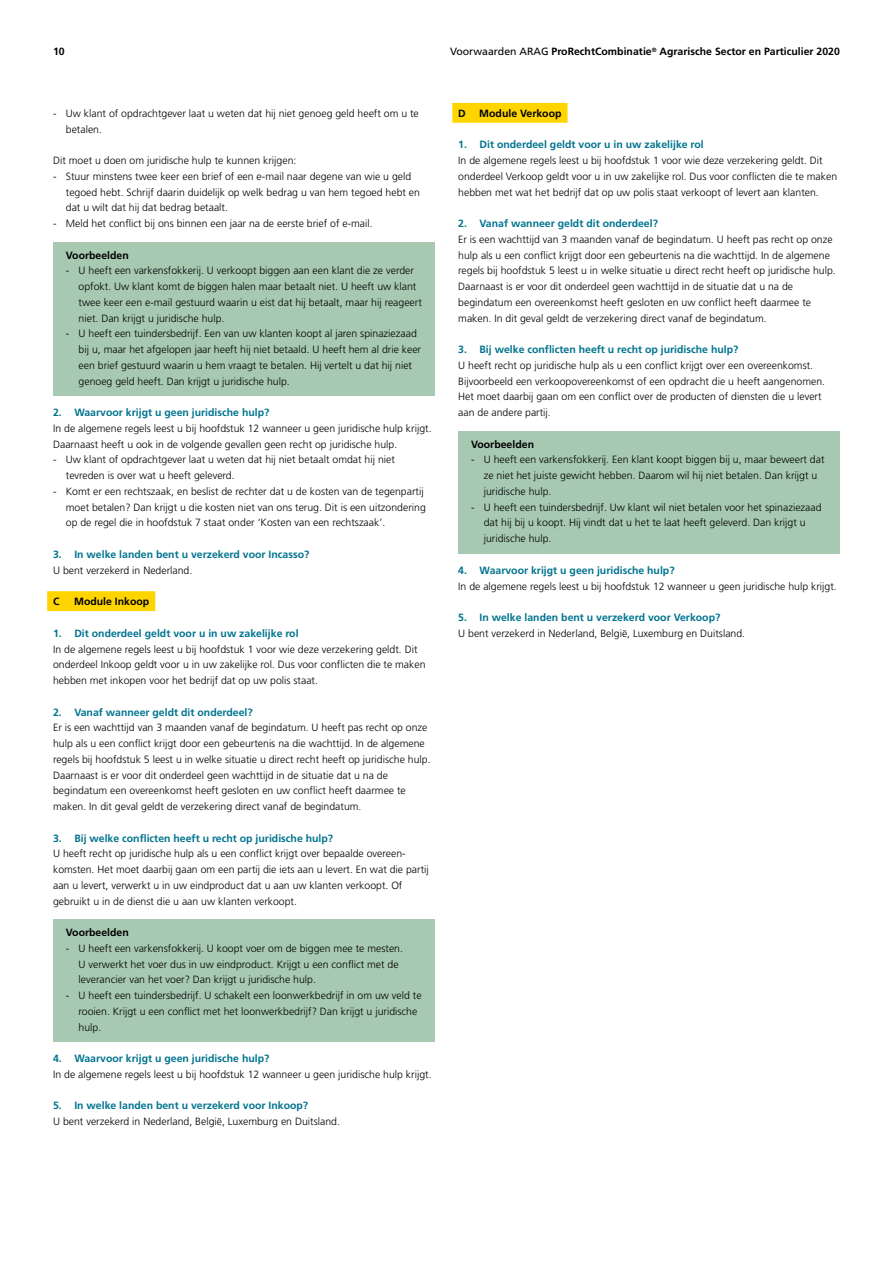
<style>
.page{position:relative;width:893px;height:1263px;background:#fff}
.page>*{position:absolute;margin:0;border:0;box-sizing:border-box;transform-origin:0 0}
.Body{font:300 10.5px/15.8px "Frutiger LT Pro";color:#000}
.t1{font:700 10.5px "Frutiger LT Pro";color:#00748f}
.X_Kop{font:700 10.5px "Frutiger LT Pro";color:#000}
.Kader_kop{font:700 10.5px "Frutiger LT Pro";color:#000}
.s1{font-weight:400}
</style>
<div class="page">
<div style="left:53px;top:242px;width:382px;height:28px;background:#a7c9b2"></div>
<div style="left:53px;top:258px;width:382px;height:75px;background:#a7c9b2"></div>
<div style="left:53px;top:321px;width:382px;height:75px;background:#a7c9b2"></div>
<div style="left:47px;top:591px;width:108px;height:20px;background:#ffd500"></div>
<div style="left:53px;top:920px;width:382px;height:27px;background:#a7c9b2"></div>
<div style="left:53px;top:935px;width:382px;height:59px;background:#a7c9b2"></div>
<div style="left:53px;top:983px;width:382px;height:59px;background:#a7c9b2"></div>
<div style="left:452px;top:103px;width:115px;height:20px;background:#ffd500"></div>
<div style="left:458px;top:431px;width:382px;height:28px;background:#a7c9b2"></div>
<div style="left:458px;top:447px;width:382px;height:59px;background:#a7c9b2"></div>
<div style="left:458px;top:494px;width:382px;height:59px;background:#a7c9b2"></div>
<p class="X_Kop" style="left:53px;top:45px;width:13px">10</p>
<p class="X_Kop" style="left:450px;top:45px;width:391px"><span class="s1">Voorwaarden ARAG</span> ProRechtCombinatie<sup>®</sup> Agrarische Sector en Particulier 2020</p>
<p class="Body" style="left:66px;top:105px;width:354px;text-indent:-13px">- Uw klant of opdrachtgever laat u weten dat hij niet genoeg geld heeft om u te betalen.</p>
<p class="Body" style="left:53px;top:153px;width:245px">Dit moet u doen om juridische hulp te kunnen krijgen:</p>
<p class="Body" style="left:66px;top:168px;width:356px;text-indent:-13px">- Stuur minstens twee keer een brief of een e-mail naar degene van wie u geld tegoed hebt. Schrijf daarin duidelijk op welk bedrag u van hem tegoed hebt en dat u wilt dat hij dat bedrag betaalt.</p>
<p class="Body" style="left:53px;top:216px;width:321px">- Meld het conflict bij ons binnen een jaar na de eerste brief of e-mail.</p>
<p class="Kader_kop" style="left:66px;top:249px;width:65px">Voorbeelden</p>
<p class="Body" style="left:79px;top:263px;width:345px;text-indent:-13px">- U heeft een varkensfokkerij. U verkoopt biggen aan een klant die ze verder opfokt. Uw klant komt de biggen halen maar betaalt niet. U heeft uw klant twee keer een e-mail gestuurd waarin u eist dat hij betaalt, maar hij reageert niet. Dan krijgt u juridische hulp.</p>
<p class="Body" style="left:79px;top:326px;width:344px;text-indent:-13px">- U heeft een tuindersbedrijf. Een van uw klanten koopt al jaren spinaziezaad bij u, maar het afgelopen jaar heeft hij niet betaald. U heeft hem al drie keer een brief gestuurd waarin u hem vraagt te betalen. Hij vertelt u dat hij niet genoeg geld heeft. Dan krijgt u juridische hulp.</p>
<p class="t1" style="left:53px;top:406px;width:218px">2. Waarvoor krijgt u geen juridische hulp?</p>
<p class="Body" style="left:53px;top:420px;width:380px">In de algemene regels leest u bij hoofdstuk 12 wanneer u geen juridische hulp krijgt.<br>Daarnaast heeft u ook in de volgende gevallen geen recht op juridische hulp.</p>
<p class="Body" style="left:66px;top:452px;width:331px;text-indent:-13px">- Uw klant of opdrachtgever laat u weten dat hij niet betaalt omdat hij niet tevreden is over wat u heeft geleverd.</p>
<p class="Body" style="left:66px;top:483px;width:361px;text-indent:-13px">- Komt er een rechtszaak, en beslist de rechter dat u de kosten van de tegenpartij moet betalen? Dan krijgt u die kosten niet van ons terug. Dit is een uitzondering op de regel die in hoofdstuk 7 staat onder ‘Kosten van een rechtszaak’.</p>
<p class="t1" style="left:53px;top:548px;width:258px">3. In welke landen bent u verzekerd voor Incasso?</p>
<p class="Body" style="left:53px;top:562px;width:141px">U bent verzekerd in Nederland.</p>
<p class="X_Kop" style="left:53px;top:595px;width:8px">C</p>
<p class="X_Kop" style="left:74px;top:595px;width:77px">Module Inkoop</p>
<p class="t1" style="left:53px;top:627px;width:247px">1. Dit onderdeel geldt voor u in uw zakelijke rol</p>
<p class="Body" style="left:53px;top:641px;width:374px">In de algemene regels leest u bij hoofdstuk 1 voor wie deze verzekering geldt. Dit onderdeel Inkoop geldt voor u in uw zakelijke rol. Dus voor conflicten die te maken hebben met inkopen voor het bedrijf dat op uw polis staat.</p>
<p class="t1" style="left:53px;top:706px;width:201px">2. Vanaf wanneer geldt dit onderdeel?</p>
<p class="Body" style="left:53px;top:720px;width:379px">Er is een wachttijd van 3 maanden vanaf de begindatum. U heeft pas recht op onze hulp als u een conflict krijgt door een gebeurtenis na die wachttijd. In de algemene regels bij hoofdstuk 5 leest u in welke situatie u direct recht heeft op juridische hulp.<br>Daarnaast is er voor dit onderdeel geen wachttijd in de situatie dat u na de begindatum een overeenkomst heeft gesloten en uw conflict heeft daarmee te maken. In dit geval geldt de verzekering direct vanaf de begindatum.</p>
<p class="t1" style="left:53px;top:832px;width:282px">3. Bij welke conflicten heeft u recht op juridische hulp?</p>
<p class="Body" style="left:53px;top:846px;width:377px">U heeft recht op juridische hulp als u een conflict krijgt over bepaalde overeen&shy;komsten. Het moet daarbij gaan om een partij die iets aan u levert. En wat die partij aan u levert, verwerkt u in uw eindproduct dat u aan uw klanten verkoopt. Of gebruikt u in de dienst die u aan uw klanten verkoopt.</p>
<p class="Kader_kop" style="left:66px;top:926px;width:65px">Voorbeelden</p>
<p class="Body" style="left:79px;top:940px;width:326px;text-indent:-13px">- U heeft een varkensfokkerij. U koopt voer om de biggen mee te mesten.<br>U verwerkt het voer dus in uw eindproduct. Krijgt u een conflict met de leverancier van het voer? Dan krijgt u juridische hulp.</p>
<p class="Body" style="left:79px;top:987px;width:345px;text-indent:-13px">- U heeft een tuindersbedrijf. U schakelt een loonwerkbedrijf in om uw veld te rooien. Krijgt u een conflict met het loonwerkbedrijf? Dan krijgt u juridische hulp.</p>
<p class="t1" style="left:53px;top:1052px;width:218px">4. Waarvoor krijgt u geen juridische hulp?</p>
<p class="Body" style="left:53px;top:1066px;width:380px">In de algemene regels leest u bij hoofdstuk 12 wanneer u geen juridische hulp krijgt.</p>
<p class="t1" style="left:53px;top:1099px;width:257px">5. In welke landen bent u verzekerd voor Inkoop?</p>
<p class="Body" style="left:53px;top:1113px;width:288px">U bent verzekerd in Nederland, België, Luxemburg en Duitsland.</p>
<p class="X_Kop" style="left:458px;top:107px;width:9px">D</p>
<p class="X_Kop" style="left:479px;top:107px;width:84px">Module Verkoop</p>
<p class="t1" style="left:458px;top:139px;width:247px">1. Dit onderdeel geldt voor u in uw zakelijke rol</p>
<p class="Body" style="left:458px;top:153px;width:380px">In de algemene regels leest u bij hoofdstuk 1 voor wie deze verzekering geldt. Dit onderdeel Verkoop geldt voor u in uw zakelijke rol. Dus voor conflicten die te maken hebben met wat het bedrijf dat op uw polis staat verkoopt of levert aan klanten.</p>
<p class="t1" style="left:458px;top:217px;width:201px">2. Vanaf wanneer geldt dit onderdeel?</p>
<p class="Body" style="left:458px;top:231px;width:379px">Er is een wachttijd van 3 maanden vanaf de begindatum. U heeft pas recht op onze hulp als u een conflict krijgt door een gebeurtenis na die wachttijd. In de algemene regels bij hoofdstuk 5 leest u in welke situatie u direct recht heeft op juridische hulp.<br>Daarnaast is er voor dit onderdeel geen wachttijd in de situatie dat u na de begindatum een overeenkomst heeft gesloten en uw conflict heeft daarmee te maken. In dit geval geldt de verzekering direct vanaf de begindatum.</p>
<p class="t1" style="left:458px;top:343px;width:282px">3. Bij welke conflicten heeft u recht op juridische hulp?</p>
<p class="Body" style="left:458px;top:357px;width:368px">U heeft recht op juridische hulp als u een conflict krijgt over een overeenkomst.<br>Bijvoorbeeld een verkoopovereenkomst of een opdracht die u heeft aangenomen.<br>Het moet daarbij gaan om een conflict over de producten of diensten die u levert aan de andere partij.</p>
<p class="Kader_kop" style="left:471px;top:438px;width:65px">Voorbeelden</p>
<p class="Body" style="left:484px;top:452px;width:342px;text-indent:-13px">- U heeft een varkensfokkerij. Een klant koopt biggen bij u, maar beweert dat ze niet het juiste gewicht hebben. Daarom wil hij niet betalen. Dan krijgt u juridische hulp.</p>
<p class="Body" style="left:484px;top:499px;width:339px;text-indent:-13px">- U heeft een tuindersbedrijf. Uw klant wil niet betalen voor het spinaziezaad dat hij bij u koopt. Hij vindt dat u het te laat heeft geleverd. Dan krijgt u juridische hulp.</p>
<p class="t1" style="left:458px;top:564px;width:218px">4. Waarvoor krijgt u geen juridische hulp?</p>
<p class="Body" style="left:458px;top:578px;width:380px">In de algemene regels leest u bij hoofdstuk 12 wanneer u geen juridische hulp krijgt.</p>
<p class="t1" style="left:458px;top:611px;width:264px">5. In welke landen bent u verzekerd voor Verkoop?</p>
<p class="Body" style="left:458px;top:625px;width:288px">U bent verzekerd in Nederland, België, Luxemburg en Duitsland.</p>
</div>
